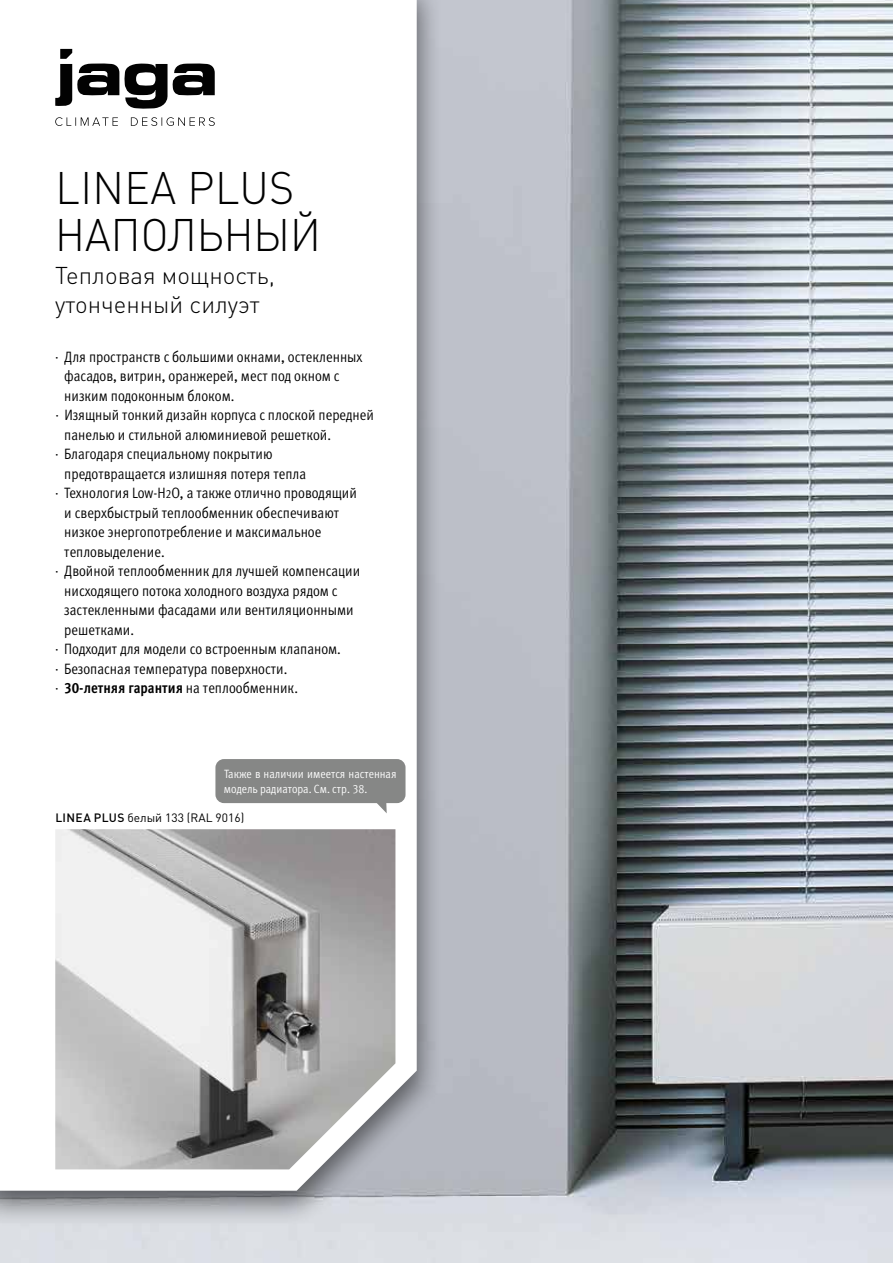
<style>
.page{position:relative;width:893px;height:1263px;background:#fff}
.page>*{position:absolute;margin:0;border:0;box-sizing:border-box;transform-origin:0 0}
.t1{font:300 45px/46.2px "DIN Pro";color:#000;scale:.95 1}
.t2{font:300 24px/28.8px "DIN Pro";color:#000}
.t3{font:15px "Meta Pro Cond Norm";color:#000}
.t4{font:12px/15px "Meta Pro Cond Norm";color:#fff}
.t5{font:12px "DIN Pro";color:#000}
.s1{font-size:12px}
.s2{font-family:"Meta Pro";font-weight:700;font-stretch:condensed}
.s3{font-weight:500}
</style>
<div class="page">
<img style="left:0;top:0;width:893px;height:1263px">
<div style="left:0;top:0;width:443px;height:1227px;background:#000;opacity:.5"></div>
<svg style="left:0;top:0;width:417px;height:1191px"></svg>
<img style="left:55px;top:829px;width:340px;height:340px">
<svg style="left:55px;top:49px;width:160px;height:77px"></svg>
<div style="left:215px;top:759px;width:190px;height:44px;background:#868786;border-radius:9px"></div>
<svg style="left:369px;top:803px;width:18px;height:10px"></svg>
<h1 class="t1" style="left:55px;top:163px;width:281px">LINEA PLUS<br>НАПОЛЬНЫЙ</h1>
<h2 class="t2" style="left:55px;top:260px;width:221px">Тепловая мощность, утонченный силуэт</h2>
<p class="t3" style="left:55px;top:346px;width:309px">· Для пространств с большими окнами, остекленных</p>
<p class="t3" style="left:64px;top:365px;width:277px">фасадов, витрин, оранжерей, мест под окном с</p>
<p class="t3" style="left:64px;top:385px;width:172px">низким подоконным блоком.</p>
<p class="t3" style="left:55px;top:404px;width:320px">· Изящный тонкий дизайн корпуса с плоской передней</p>
<p class="t3" style="left:64px;top:424px;width:268px">панелью и стильной алюминиевой решеткой.</p>
<p class="t3" style="left:55px;top:443px;width:219px">· Благодаря специальному покрытию</p>
<p class="t3" style="left:64px;top:463px;width:243px">предотвращается излишняя потеря тепла</p>
<p class="t3" style="left:55px;top:482px;width:303px">· Технология Low-H<span class="s1">2</span>O, а также отлично проводящий</p>
<p class="t3" style="left:64px;top:502px;width:276px">и сверхбыстрый теплообменник обеспечивают</p>
<p class="t3" style="left:64px;top:521px;width:259px">низкое энергопотребление и максимальное</p>
<p class="t3" style="left:64px;top:541px;width:102px">тепловыделение.</p>
<p class="t3" style="left:55px;top:560px;width:307px">· Двойной теплообменник для лучшей компенсации</p>
<p class="t3" style="left:64px;top:580px;width:275px">нисходящего потока холодного воздуха рядом с</p>
<p class="t3" style="left:64px;top:599px;width:291px">застекленными фасадами или вентиляционными</p>
<p class="t3" style="left:64px;top:619px;width:71px">решетками.</p>
<p class="t3" style="left:55px;top:638px;width:287px">· Подходит для модели со встроенным клапаном.</p>
<p class="t3" style="left:55px;top:658px;width:234px">· Безопасная температура поверхности.</p>
<p class="t3" style="left:55px;top:677px;width:244px">· <span class="s2">30-летняя гарантия</span> на теплообменник.</p>
<p class="t4" style="left:224px;top:766px;width:174px">Также в наличии имеется настенная модель радиатора. См. стр. 38.</p>
<p class="t5" style="left:55px;top:810px;width:190px"><span class="s3">LINEA PLUS</span> белый 133 (RAL 9016)</p>
</div>
